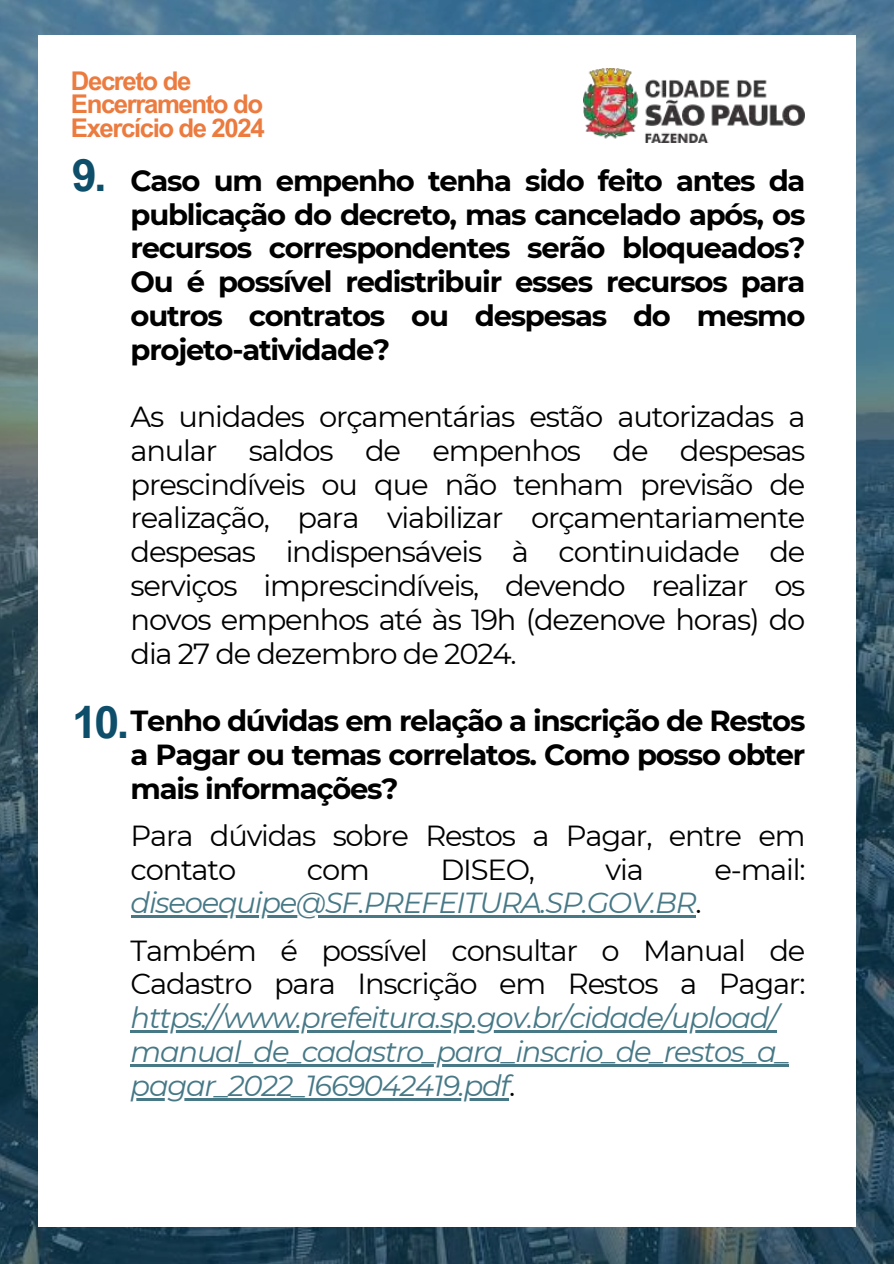
<style>
.page{position:relative;width:894px;height:1264px;background:#fff}
.page>*{position:absolute;margin:0;border:0;box-sizing:border-box;transform-origin:0 0}
.t1{font:700 44.7px "Arial MT Pro";color:#0d4e6a}
.t2{font:28.95px/33.8px "Montserrat";letter-spacing:-.04em;color:#000;text-align:justify}
.t3{font:700 28.95px/33.8px "Montserrat";letter-spacing:-.04em;color:#000;text-align:justify}
.t4{font:italic 28.95px/33.8px "Montserrat";letter-spacing:-.04em;color:#467886}
.t5{font:700 25.8px/23.7px "Arial MT Pro";letter-spacing:-.055em;color:#eb7b3f}
.s1{font-style:normal;color:#000}
</style>
<div class="page">
<img style="left:0;top:0;width:893px;height:1263px">
<div style="left:38px;top:36px;width:817px;height:1190px;background:#fff"></div>
<img style="left:583px;top:69px;width:221px;height:74px">
<hr style="left:130px;top:915px;width:565px;height:2px;background:#467886">
<hr style="left:130px;top:1030px;width:646px;height:2px;background:#467886">
<hr style="left:130px;top:1064px;width:658px;height:2px;background:#467886">
<hr style="left:130px;top:1097px;width:379px;height:3px;background:#467886">
<p class="t5" style="left:71px;top:72px;width:195px">Decreto de<br>Encerramento do<br>Exercício de 2024</p>
<h1 class="t1" style="left:72px;top:159px;width:36px">9.</h1>
<p class="t3" style="left:130px;top:163px;width:676px">Caso um empenho tenha sido feito antes da publicação do decreto, mas cancelado após, os recursos correspondentes serão bloqueados?<br>Ou é possível redistribuir esses recursos para outros contratos ou despesas do mesmo projeto-atividade?</p>
<p class="t2" style="left:130px;top:400px;width:676px">As unidades orçamentárias estão autorizadas a anular saldos de empenhos de despesas prescindíveis ou que não tenham previsão de realização, para viabilizar orçamentariamente despesas indispensáveis à continuidade de serviços imprescindíveis, devendo realizar os novos empenhos até às 19h (dezenove horas) do dia 27 de dezembro de 2024.</p>
<h1 class="t1" style="left:72px;top:705px;width:59px">10.</h1>
<p class="t3" style="left:130px;top:703px;width:676px">Tenho dúvidas em relação a inscrição de Restos a Pagar ou temas correlatos. Como posso obter mais informações?</p>
<p class="t2" style="left:130px;top:818px;width:676px">Para dúvidas sobre Restos a Pagar, entre em contato</p>
<p class="t2" style="left:307px;top:852px;width:64px">com</p>
<p class="t2" style="left:440px;top:852px;width:96px">DISEO,</p>
<p class="t2" style="left:605px;top:852px;width:40px">via</p>
<p class="t2" style="left:714px;top:852px;width:92px">e-mail:</p>
<p class="t4" style="left:130px;top:879px;width:676px;line-height:47.2px">diseoequipe@SF.PREFEITURA.SP.GOV.BR<span class="s1">.<br>Também é possível consultar o Manual de</span></p>
<p class="t2" style="left:130px;top:967px;width:676px">Cadastro para Inscrição em Restos a Pagar:</p>
<p class="t4" style="left:130px;top:1000px;width:661px">https://www.prefeitura.sp.gov.br/cidade/upload/ manual_de_cadastro_para_inscrio_de_restos_a_ pagar_2022_1669042419.pdf<span class="s1">.</span></p>
</div>
